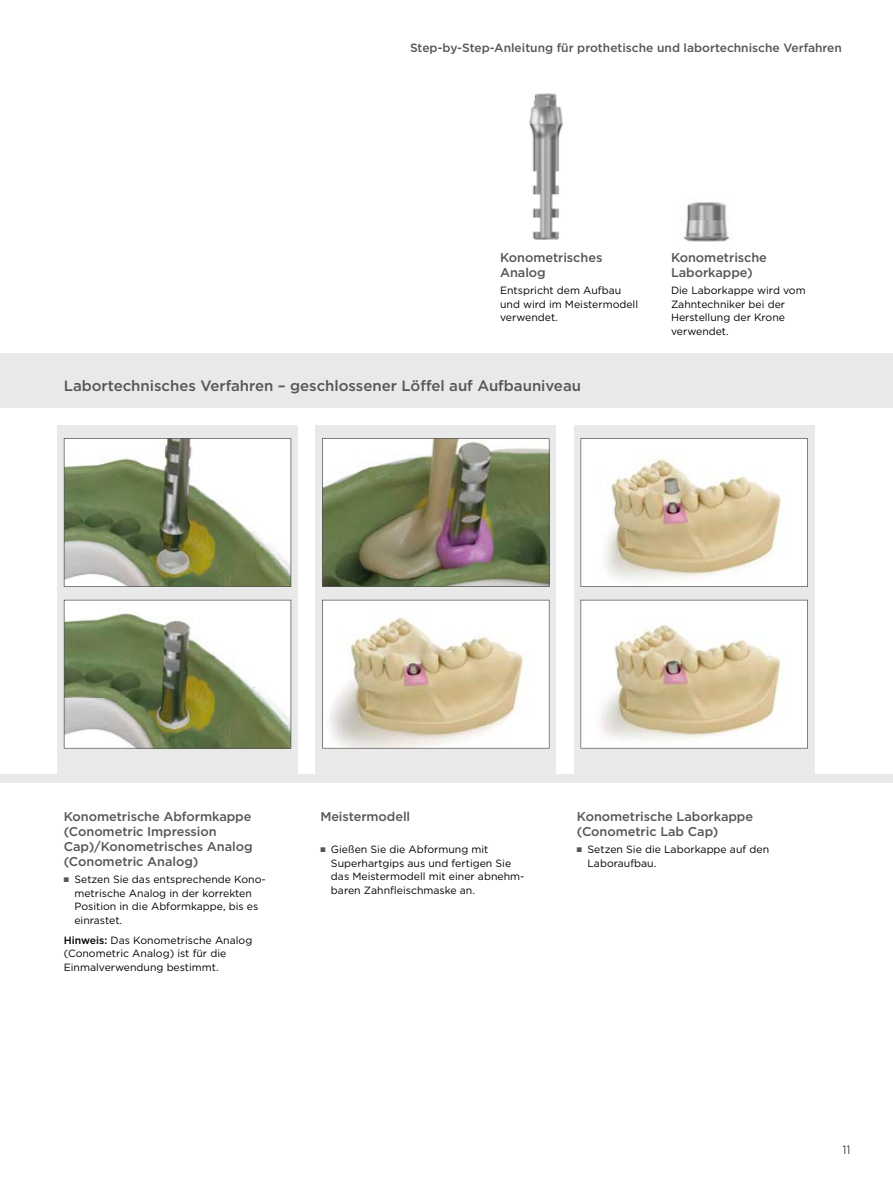
<style>
.page{position:relative;width:893px;height:1191px;background:#fff}
.page>*{position:absolute;margin:0;border:0;box-sizing:border-box;transform-origin:0 0}
.t1{font:500 15px "Gotham";color:#565655}
.t2{font:500 12.75px/15px "Gotham";letter-spacing:-.005em;color:#565655}
.t3{font:500 12px "Gotham";color:#565655}
.t4{font:300 12px "Gotham";color:#000}
.t5{font:10.5px/13.5px "Gotham";color:#000}
.s1{color:#565655}
.s2{font-weight:500}
</style>
<div class="page">
<div style="left:0;top:353px;width:893px;height:429px;background:#e9e9e9"></div>
<div style="left:0;top:408px;width:893px;height:366px;background:#fff"></div>
<div style="left:316px;top:425px;width:240px;height:349px;background:#e9e9e9"></div>
<div style="left:57px;top:425px;width:241px;height:349px;background:#e9e9e9"></div>
<svg style="left:322px;top:600px;width:228px;height:148px;background:#e4dbc9"></svg>
<svg style="left:64px;top:600px;width:227px;height:148px;background:#a5ac92"></svg>
<svg style="left:64px;top:438px;width:227px;height:149px;background:#a7ad95"></svg>
<img style="left:322px;top:438px;width:228px;height:149px">
<div style="left:574px;top:425px;width:240px;height:349px;background:#e9e9e9"></div>
<img style="left:529px;top:93px;width:34px;height:147px">
<img style="left:683px;top:202px;width:47px;height:40px">
<svg style="left:580px;top:600px;width:228px;height:148px;background:#e8e0d0"></svg>
<svg style="left:580px;top:438px;width:228px;height:149px;background:#e6decd"></svg>
<p class="t3" style="left:410px;top:40px;width:433px">Step-by-Step-Anleitung für prothetische und labortechnische Verfahren</p>
<p class="t2" style="left:500px;top:249px;width:104px">Konometrisches<br>Analog</p>
<p class="t5" style="left:500px;top:284px;width:140px">Entspricht dem Aufbau und wird im Meistermodell verwendet.</p>
<h1 class="t1" style="left:64px;top:375px;width:519px">Labortechnisches Verfahren – geschlossener Löffel auf Aufbauniveau</h1>
<p class="t2" style="left:671px;top:249px;width:97px">Konometrische<br>Laborkappe)</p>
<p class="t5" style="left:671px;top:284px;width:136px">Die Laborkappe wird vom<br>Zahntechniker bei der<br>Herstellung der Krone verwendet.</p>
<p class="t2" style="left:64px;top:808px;width:190px">Konometrische Abformkappe (Conometric Impression<br>Cap)/Konometrisches Analog (Conometric Analog)</p>
<p class="t5" style="left:74px;top:872px;width:193px;text-indent:-11px"><span class="s1">■</span> Setzen Sie das entsprechende Kono&shy;metrische Analog in der korrekten<br>Position in die Abformkappe, bis es einrastet.</p>
<p class="t5" style="left:64px;top:933px;width:190px"><span class="s2">Hinweis:</span> Das Konometrische Analog (Conometric Analog) ist für die<br>Einmalverwendung bestimmt.</p>
<p class="t2" style="left:320px;top:808px;width:91px">Meistermodell</p>
<p class="t5" style="left:331px;top:842px;width:195px;text-indent:-11px"><span class="s1">■</span> Gießen Sie die Abformung mit<br>Superhartgips aus und fertigen Sie das Meistermodell mit einer abnehm&shy;baren Zahnfleischmaske an.</p>
<p class="t2" style="left:577px;top:808px;width:178px">Konometrische Laborkappe (Conometric Lab Cap)</p>
<p class="t5" style="left:587px;top:842px;width:183px;text-indent:-11px"><span class="s1">■</span> Setzen Sie die Laborkappe auf den<br>Laboraufbau.</p>
<p class="t4" style="left:842px;top:1142px;width:10px">11</p>
</div>
